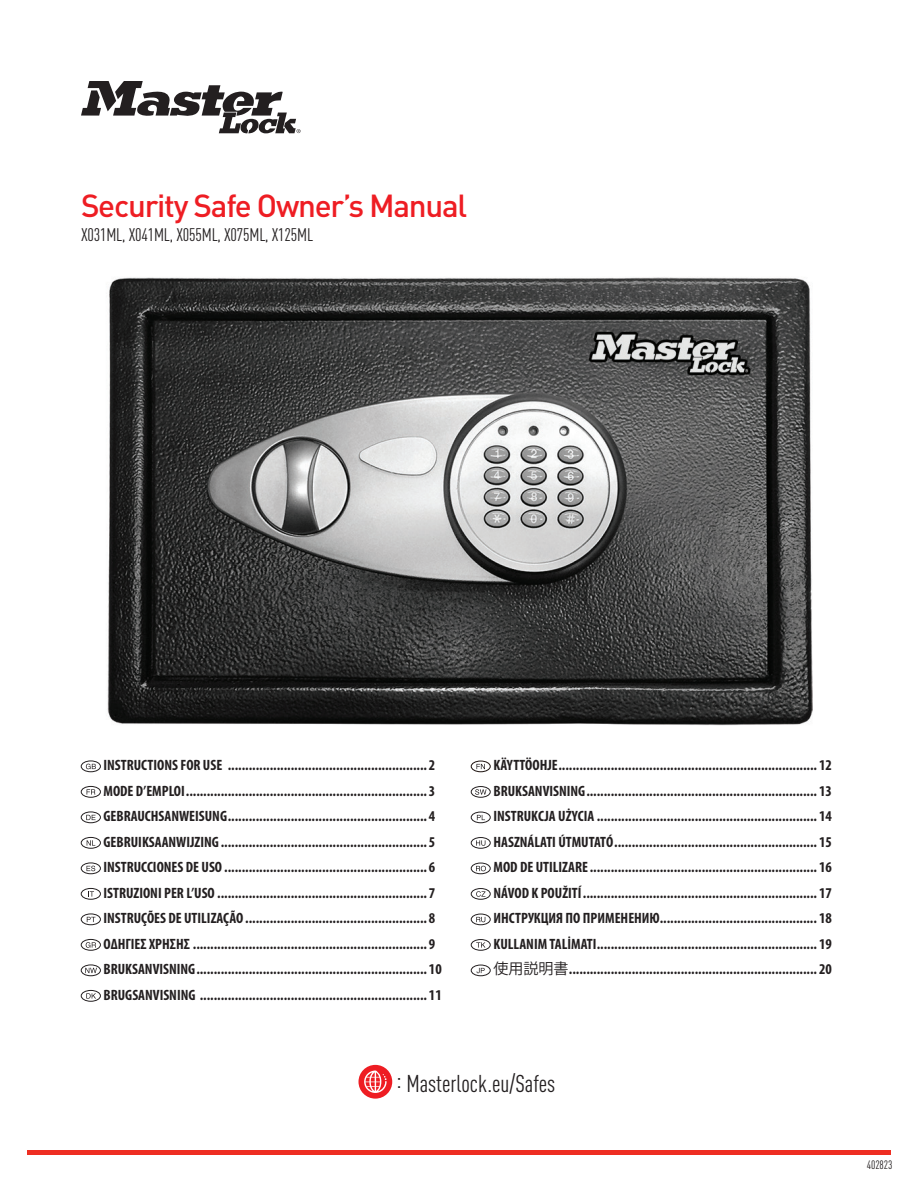
<style>
.page{position:relative;width:918px;height:1188px;background:#fff}
.page>*{position:absolute;margin:0;border:0;box-sizing:border-box;transform-origin:0 0}
.t1{font:500 31.5px "DIN";letter-spacing:-.04em;color:#ee1d23}
.t2{font:24px "DIN Cond";color:#231f20}
.t3{font:18px "DIN Cond";letter-spacing:-.01em;color:#231f20}
.t4{font:700 condensed 15px/25.5px "Myriad Pro";color:#231f20}
.t5{font:12px "DIN Cond";letter-spacing:-.01em;color:#231f20}
.s1{font-family:"Koz Go Pro";font-weight:400;font-stretch:normal}
</style>
<div class="page">
<hr style="left:27px;top:1151px;width:864px;height:4px;background:#ee2e22">
<svg style="left:81px;top:81px;width:220px;height:52px"></svg>
<img style="left:107px;top:277px;width:706px;height:449px">
<svg style="left:358px;top:1065px;width:34px;height:34px"></svg>
<svg style="left:86px;top:764px;width:10px;height:5px"></svg>
<div style="left:81px;top:761px;width:20px;height:11px;border:1px solid #231f20;border-radius:50%"></div>
<svg style="left:87px;top:789px;width:8px;height:6px"></svg>
<div style="left:81px;top:786px;width:20px;height:11px;border:1px solid #231f20;border-radius:50%"></div>
<svg style="left:86px;top:815px;width:10px;height:5px"></svg>
<div style="left:81px;top:812px;width:20px;height:11px;border:1px solid #231f20;border-radius:50%"></div>
<svg style="left:87px;top:840px;width:8px;height:6px"></svg>
<div style="left:81px;top:837px;width:20px;height:11px;border:1px solid #231f20;border-radius:50%"></div>
<div style="left:81px;top:863px;width:20px;height:11px;border:1px solid #231f20;border-radius:50%"></div>
<svg style="left:87px;top:866px;width:8px;height:5px"></svg>
<svg style="left:88px;top:891px;width:6px;height:6px"></svg>
<div style="left:81px;top:888px;width:20px;height:11px;border:1px solid #231f20;border-radius:50%"></div>
<svg style="left:87px;top:917px;width:8px;height:5px"></svg>
<div style="left:81px;top:914px;width:20px;height:11px;border:1px solid #231f20;border-radius:50%"></div>
<svg style="left:86px;top:942px;width:10px;height:6px"></svg>
<div style="left:81px;top:939px;width:20px;height:11px;border:1px solid #231f20;border-radius:50%"></div>
<svg style="left:85px;top:968px;width:12px;height:5px"></svg>
<div style="left:81px;top:965px;width:20px;height:11px;border:1px solid #231f20;border-radius:50%"></div>
<svg style="left:86px;top:993px;width:10px;height:6px"></svg>
<div style="left:81px;top:990px;width:20px;height:11px;border:1px solid #231f20;border-radius:50%"></div>
<svg style="left:476px;top:764px;width:9px;height:5px"></svg>
<div style="left:471px;top:761px;width:19px;height:11px;border:1px solid #1c110e;border-radius:50%"></div>
<svg style="left:475px;top:789px;width:12px;height:6px"></svg>
<div style="left:471px;top:786px;width:19px;height:11px;border:1px solid #231f20;border-radius:50%"></div>
<svg style="left:477px;top:815px;width:8px;height:5px"></svg>
<div style="left:471px;top:812px;width:19px;height:11px;border:1px solid #231f20;border-radius:50%"></div>
<svg style="left:476px;top:840px;width:9px;height:6px"></svg>
<div style="left:471px;top:837px;width:19px;height:11px;border:1px solid #231f20;border-radius:50%"></div>
<svg style="left:476px;top:866px;width:10px;height:5px"></svg>
<div style="left:471px;top:863px;width:19px;height:11px;border:1px solid #231f20;border-radius:50%"></div>
<svg style="left:476px;top:891px;width:9px;height:6px"></svg>
<div style="left:471px;top:888px;width:19px;height:11px;border:1px solid #231f20;border-radius:50%"></div>
<svg style="left:476px;top:917px;width:9px;height:5px"></svg>
<div style="left:471px;top:914px;width:19px;height:11px;border:1px solid #231f20;border-radius:50%"></div>
<svg style="left:476px;top:942px;width:9px;height:6px"></svg>
<div style="left:471px;top:939px;width:19px;height:11px;border:1px solid #231f20;border-radius:50%"></div>
<svg style="left:477px;top:968px;width:8px;height:5px"></svg>
<div style="left:471px;top:965px;width:19px;height:11px;border:1px solid #231f20;border-radius:50%"></div>
<h1 class="t1" style="left:81px;top:186px;width:388px">Security Safe Owner’s Manual</h1>
<p class="t3" style="left:81px;top:224px;width:234px">X031ML, X041ML, X055ML, X075ML, X125ML</p>
<p class="t4" style="left:103px;top:752px;width:340px">INSTRUCTIONS FOR USE ......................................................... 2<br>MODE D’EMPLOI ..................................................................... 3<br>GEBRAUCHSANWEISUNG ......................................................... 4<br>GEBRUIKSAANWIJZING ........................................................... 5<br>INSTRUCCIONES DE USO .......................................................... 6<br>ISTRUZIONI PER L’USO ............................................................ 7<br>INSTRUÇÕES DE UTILIZAÇÃO .................................................... 8<br>ΟΔΗΓΙΕΣ ΧΡΗΣΗΣ ................................................................... 9<br>BRUKSANVISNING .................................................................. 10<br>BRUGSANVISNING ................................................................. 11</p>
<p class="t4" style="left:494px;top:752px;width:340px;text-align:justify">KÄYTTÖOHJE .......................................................................... 12<br>BRUKSANVISNING .................................................................. 13<br>INSTRUKCJA UŻYCIA ............................................................... 14<br>HASZNÁLATI ÚTMUTATÓ .......................................................... 15<br>MOD DE UTILIZARE ................................................................. 16<br>NÁVOD K POUŽITÍ ................................................................... 17<br>ИНСТРУКЦИЯ ПО ПPИMEHEHИЮ............................................. 18<br>KULLANIM TALİMATI ............................................................... 19<span class="s1">使用説明書</span> ....................................................................... 20</p>
<h2 class="t2" style="left:396px;top:1069px;width:160px">: Masterlock.eu/Safes</h2>
<p class="t5" style="left:867px;top:1158px;width:27px">402823</p>
</div>
